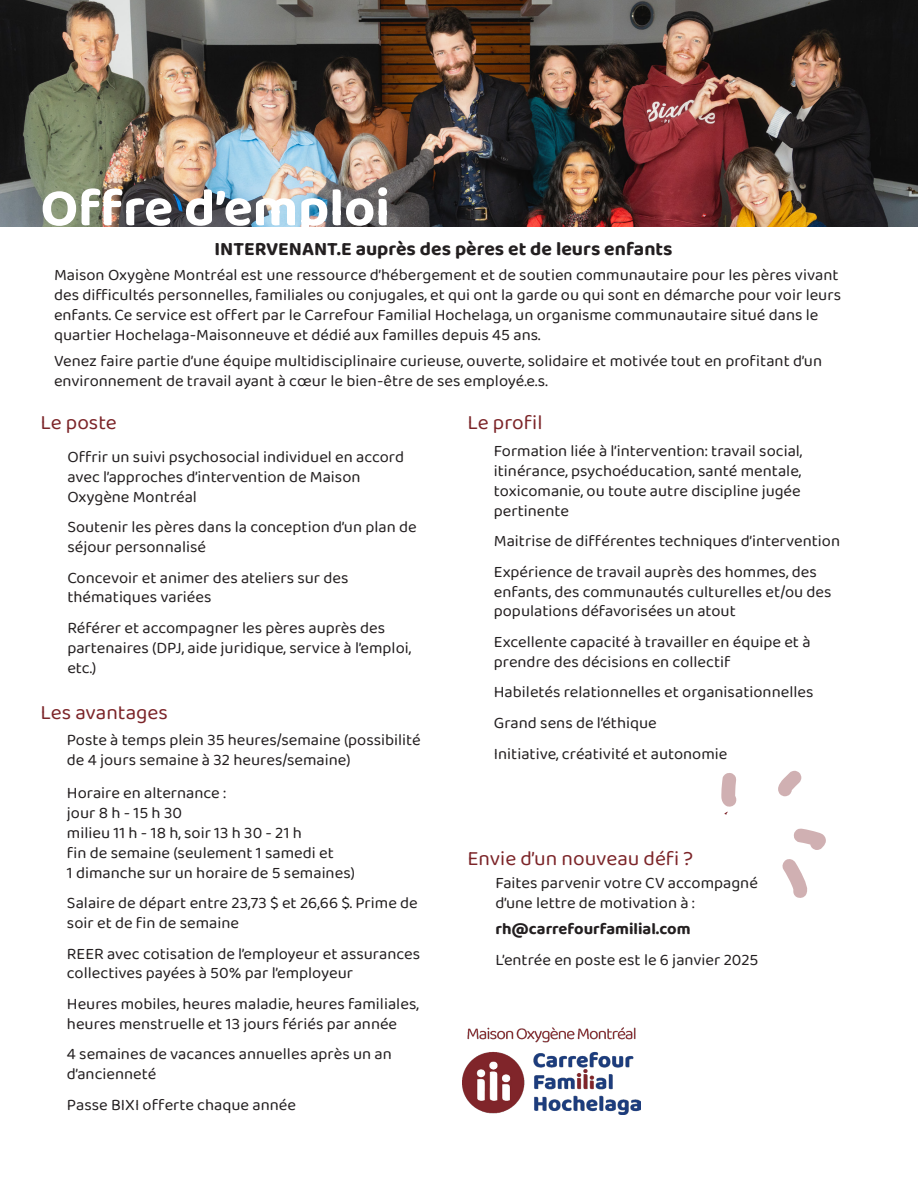
<style>
.page{position:relative;width:918px;height:1188px;background:#fff}
.page>*{position:absolute;margin:0;border:0;box-sizing:border-box;transform-origin:0 0}
.t1{font:700 54px "Baloo 2";color:#fff}
.t2{font:21px "Baloo 2";color:#7c2529}
.t3{font:700 19.5px "Baloo 2";color:#231f20}
.t4{font:16.5px/19.8px "Baloo 2";color:#231f20}
.t5{font:700 16.5px "Baloo 2";color:#231f20}
</style>
<div class="page">
<svg style="left:794px;top:829px;width:32px;height:21px"></svg>
<svg style="left:782px;top:859px;width:26px;height:39px"></svg>
<svg style="left:778px;top:771px;width:23px;height:25px"></svg>
<svg style="left:721px;top:773px;width:16px;height:42px"></svg>
<img style="left:0;top:0;width:918px;height:227px">
<img style="left:462px;top:1027px;width:179px;height:87px">
<p class="t1" style="left:40px;top:175px;width:351px">Offre d’emploi</p>
<p class="t3" style="left:214px;top:237px;width:460px">INTERVENANT.E auprès des pères et de leurs enfants</p>
<p class="t4" style="left:54px;top:266px;width:789px">Maison Oxygène Montréal est une ressource d’hébergement et de soutien communautaire pour les pères vivant des difficultés personnelles, familiales ou conjugales, et qui ont la garde ou qui sont en démarche pour voir leurs enfants. Ce service est offert par le Carrefour Familial Hochelaga, un organisme communautaire situé dans le quartier Hochelaga-Maisonneuve et dédié aux familles depuis 45 ans.</p>
<p class="t4" style="left:54px;top:352px;width:770px">Venez faire partie d’une équipe multidisciplinaire curieuse, ouverte, solidaire et motivée tout en profitant d’un environnement de travail ayant à cœur le bien-être de ses employé.e.s.</p>
<p class="t2" style="left:40px;top:407px;width:78px">Le poste</p>
<p class="t4" style="left:67px;top:448px;width:338px">Offrir un suivi psychosocial individuel en accord avec l’approches d’intervention de Maison<br>Oxygène Montréal</p>
<p class="t4" style="left:67px;top:518px;width:351px">Soutenir les pères dans la conception d’un plan de séjour personnalisé</p>
<p class="t4" style="left:67px;top:568px;width:283px">Concevoir et animer des ateliers sur des thématiques variées</p>
<p class="t4" style="left:67px;top:619px;width:345px">Référer et accompagner les pères auprès des partenaires (DPJ, aide juridique, service à l’emploi, etc.)</p>
<p class="t2" style="left:40px;top:697px;width:129px">Les avantages</p>
<p class="t4" style="left:67px;top:731px;width:355px">Poste à temps plein 35 heures/semaine (possibilité de 4 jours semaine à 32 heures/semaine)</p>
<p class="t4" style="left:67px;top:784px;width:290px">Horaire en alternance :<br>jour 8 h - 15 h 30<br>milieu 11 h - 18 h, soir 13 h 30 - 21 h<br>fin de semaine (seulement 1 samedi et<br>1 dimanche sur un horaire de 5 semaines)</p>
<p class="t4" style="left:67px;top:894px;width:352px">Salaire de départ entre 23,73 $ et 26,66 $. Prime de soir et de fin de semaine</p>
<p class="t4" style="left:67px;top:944px;width:355px">REER avec cotisation de l’employeur et assurances collectives payées à 50% par l’employeur</p>
<p class="t4" style="left:67px;top:995px;width:354px">Heures mobiles, heures maladie, heures familiales, heures menstruelle et 13 jours fériés par année</p>
<p class="t4" style="left:67px;top:1045px;width:326px">4 semaines de vacances annuelles après un an d’ancienneté</p>
<p class="t4" style="left:67px;top:1095px;width:231px">Passe BIXI offerte chaque année</p>
<p class="t2" style="left:468px;top:407px;width:76px">Le profil</p>
<p class="t4" style="left:494px;top:442px;width:310px;text-align:justify">Formation liée à l’intervention: travail social, itinérance, psychoéducation, santé mentale, toxicomanie, ou toute autre discipline jugée pertinente</p>
<p class="t4" style="left:494px;top:532px;width:348px">Maitrise de différentes techniques d’intervention</p>
<p class="t4" style="left:494px;top:562px;width:339px">Expérience de travail auprès des hommes, des enfants, des communautés culturelles et/ou des populations défavorisées un atout</p>
<p class="t4" style="left:494px;top:633px;width:318px">Excellente capacité à travailler en équipe et à prendre des décisions en collectif</p>
<p class="t4" style="left:494px;top:683px;width:321px">Habiletés relationnelles et organisationnelles</p>
<p class="t4" style="left:494px;top:714px;width:164px">Grand sens de l’éthique</p>
<p class="t4" style="left:494px;top:744px;width:235px">Initiative, créativité et autonomie</p>
<p class="t2" style="left:468px;top:844px;width:227px">Envie d’un nouveau défi ?</p>
<p class="t4" style="left:495px;top:874px;width:264px">Faites parvenir votre CV accompagné</p>
<p class="t4" style="left:495px;top:893px;width:201px">d’une lettre de motivation à :</p>
<p class="t5" style="left:495px;top:919px;width:197px">rh@carrefourfamilial.com</p>
<p class="t4" style="left:495px;top:951px;width:265px">L’entrée en poste est le 6 janvier 2025</p>
</div>
